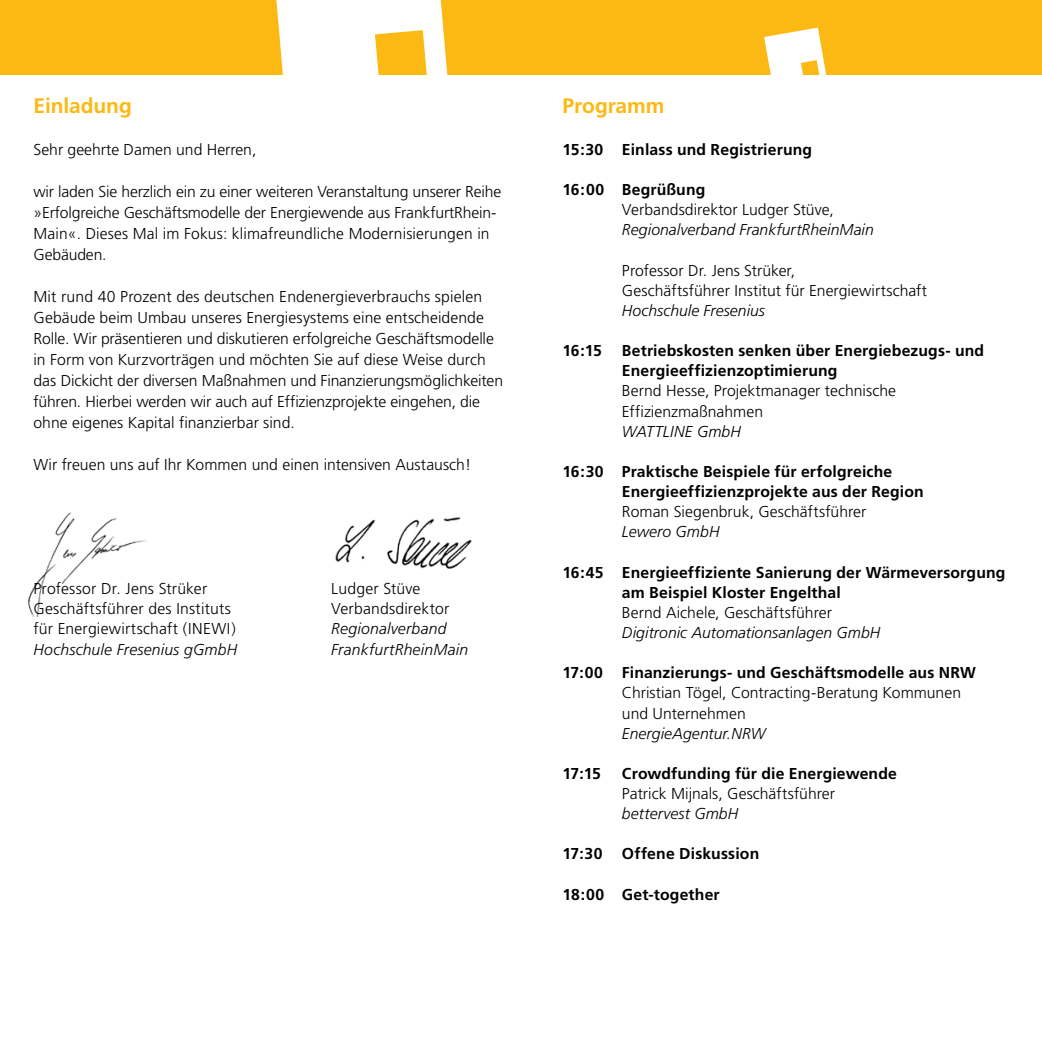
<style>
.page{position:relative;width:1042px;height:1042px;background:#fff}
.page>*{position:absolute;margin:0;border:0;box-sizing:border-box;transform-origin:0 0}
.t1{font:700 21px "Frutiger";letter-spacing:-.005em;color:#fdb913}
.t2{font:300 15.75px/21px "Frutiger";color:#000}
.t3{font:700 15.75px/20.1px "Frutiger";letter-spacing:.01em;color:#000}
.t4{font:italic 300 15.75px "Frutiger";letter-spacing:.005em;color:#000}
</style>
<div class="page">
<div style="left:0;top:0;width:1042px;height:74px;background:#fdb913"></div>
<svg style="left:276px;top:0;width:173px;height:75px"></svg>
<svg style="left:764px;top:28px;width:63px;height:47px"></svg>
<img style="left:335px;top:517px;width:137px;height:51px">
<img style="left:28px;top:512px;width:118px;height:104px">
<h1 class="t1" style="left:33px;top:93px;width:100px">Einladung</h1>
<p class="t2" style="left:33px;top:139px;width:224px">Sehr geehrte Damen und Herren,</p>
<p class="t2" style="left:33px;top:181px;width:469px">wir laden Sie herzlich ein zu einer weiteren Veranstaltung unserer Reihe »Erfolgreiche Geschäftsmodelle der Energiewende aus FrankfurtRhein-Main«. Dieses Mal im Fokus: klimafreundliche Modernisierungen in Gebäuden.</p>
<p class="t2" style="left:33px;top:286px;width:471px">Mit rund 40 Prozent des deutschen Endenergieverbrauchs spielen Gebäude beim Umbau unseres Energiesystems eine entscheidende Rolle. Wir präsentieren und diskutieren erfolgreiche Geschäftsmodelle in Form von Kurzvorträgen und möchten Sie auf diese Weise durch das Dickicht der diversen Maßnahmen und Finanzierungsmöglichkeiten führen. Hierbei werden wir auch auf Effizienzprojekte eingehen, die ohne eigenes Kapital finanzierbar sind.</p>
<p class="t2" style="left:33px;top:454px;width:439px">Wir freuen uns auf Ihr Kommen und einen intensiven Austausch!</p>
<p class="t2" style="left:33px;top:578px;width:175px">Professor Dr. Jens Strüker</p>
<p class="t2" style="left:331px;top:578px;width:91px">Ludger Stüve</p>
<p class="t2" style="left:33px;top:598px;width:199px">Geschäftsführer des Instituts</p>
<p class="t2" style="left:331px;top:598px;width:120px">Verbandsdirektor</p>
<p class="t2" style="left:33px;top:619px;width:204px">für Energiewirtschaft (INEWI)</p>
<p class="t4" style="left:331px;top:620px;width:117px">Regionalverband</p>
<p class="t4" style="left:33px;top:640px;width:205px">Hochschule Fresenius gGmbH</p>
<p class="t4" style="left:331px;top:640px;width:138px">FrankfurtRheinMain</p>
<h1 class="t1" style="left:562px;top:93px;width:103px">Programm</h1>
<p class="t3" style="left:562px;top:139px;width:251px">15:30 Einlass und Registrierung</p>
<p class="t3" style="left:562px;top:180px;width:145px">16:00 Begrüßung</p>
<p class="t2" style="left:622px;top:199px;width:213px">Verbandsdirektor Ludger Stüve,</p>
<p class="t4" style="left:622px;top:221px;width:253px">Regionalverband FrankfurtRheinMain</p>
<p class="t2" style="left:622px;top:260px;width:307px;line-height:20.1px">Professor Dr. Jens Strüker,<br>Geschäftsführer Institut für Energiewirtschaft</p>
<p class="t4" style="left:622px;top:301px;width:144px">Hochschule Fresenius</p>
<p class="t3" style="left:562px;top:341px;width:41px">16:15</p>
<p class="t3" style="left:622px;top:341px;width:364px">Betriebskosten senken über Energiebezugs- und<br>Energieeffizienzoptimierung</p>
<p class="t2" style="left:622px;top:381px;width:275px;line-height:20.1px">Bernd Hesse, Projektmanager technische<br>Effizienzmaßnahmen</p>
<p class="t4" style="left:622px;top:422px;width:120px">WATTLINE GmbH</p>
<p class="t3" style="left:622px;top:461px;width:303px;text-indent:-60px">16:30 Praktische Beispiele für erfolgreiche<br>Energieeffizienzprojekte aus der Region</p>
<p class="t2" style="left:622px;top:501px;width:246px">Roman Siegenbruk, Geschäftsführer</p>
<p class="t4" style="left:622px;top:523px;width:99px">Lewero GmbH</p>
<p class="t3" style="left:622px;top:562px;width:385px;text-indent:-60px">16:45 Energieeffiziente Sanierung der Wärmeversorgung am Beispiel Kloster Engelthal</p>
<p class="t2" style="left:622px;top:602px;width:212px">Bernd Aichele, Geschäftsführer</p>
<p class="t4" style="left:622px;top:623px;width:260px">Digitronic Automationsanlagen GmbH</p>
<p class="t3" style="left:562px;top:663px;width:415px">17:00 Finanzierungs- und Geschäftsmodelle aus NRW</p>
<p class="t2" style="left:622px;top:683px;width:341px;line-height:20.1px">Christian Tögel, Contracting-Beratung Kommunen und Unternehmen</p>
<p class="t4" style="left:622px;top:724px;width:145px">EnergieAgentur.NRW</p>
<p class="t3" style="left:562px;top:763px;width:40px">17:15</p>
<p class="t3" style="left:622px;top:763px;width:276px">Crowdfunding für die Energiewende</p>
<p class="t2" style="left:622px;top:783px;width:215px">Patrick Mijnals, Geschäftsführer</p>
<p class="t4" style="left:622px;top:805px;width:118px">bettervest GmbH</p>
<p class="t3" style="left:562px;top:844px;width:198px">17:30 Offene Diskussion</p>
<p class="t3" style="left:562px;top:884px;width:159px">18:00 Get-together</p>
</div>
